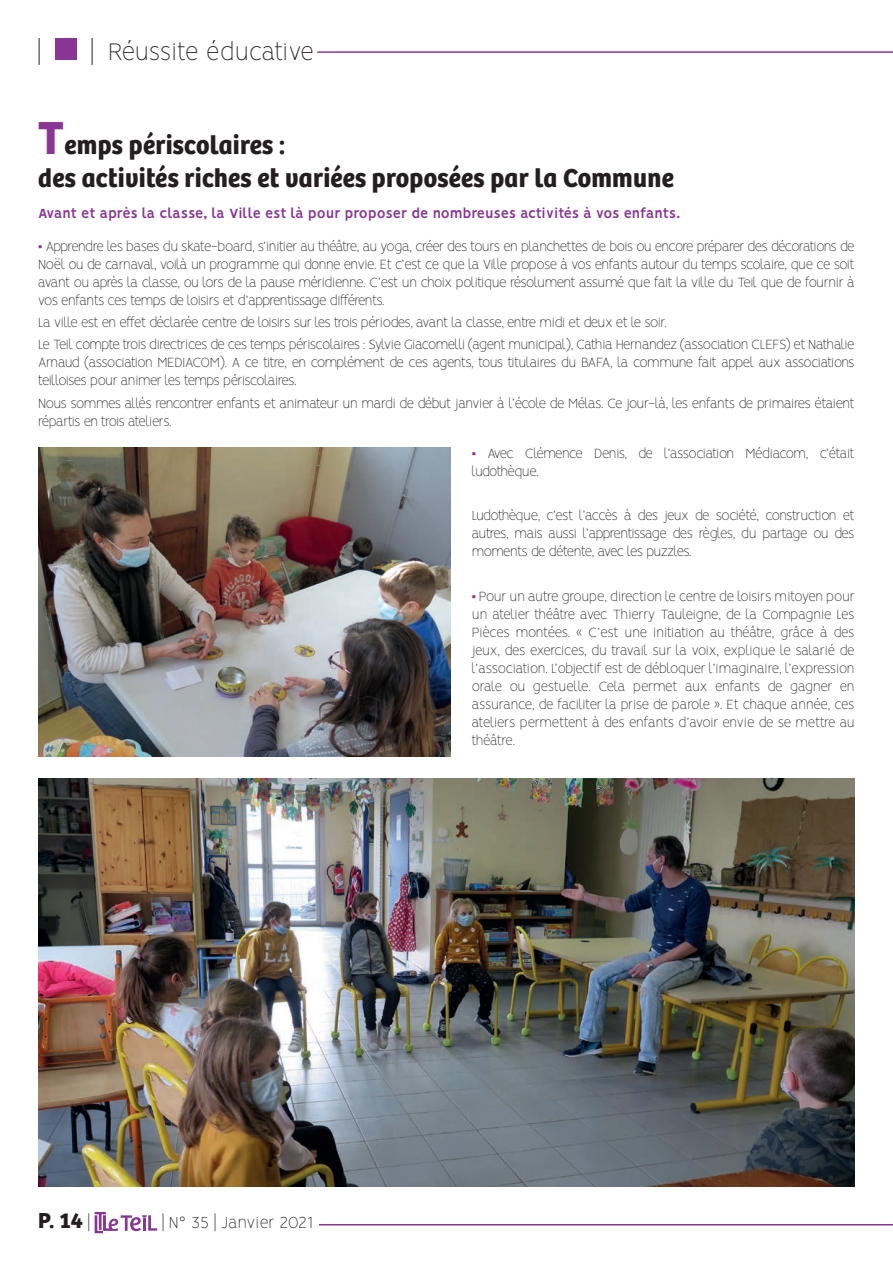
<style>
.page{position:relative;width:893px;height:1263px;background:#fff}
.page>*{position:absolute;margin:0;border:0;box-sizing:border-box;transform-origin:0 0}
.t1{font:700 27px/33px "Bree";letter-spacing:.01em;color:#231f20;scale:.95 1}
.t2{font:100 27px "Vision";letter-spacing:-.01em;color:#231f20}
.t3{font:700 22.5px "Bree";color:#231f20}
.t4{font:100 18px "Vision";letter-spacing:-.015em;color:#231f20}
.t5{font:100 15px/18px "Vision";letter-spacing:-.05em;color:#231f20}
.t6{font:700 15px "Vision";letter-spacing:-.015em;color:#893594}
.s1{font-size:48px;color:#893594}
.s2{font-family:"Vision";font-weight:100;font-size:18px}
</style>
<div class="page">
<div style="left:55px;top:38px;width:22px;height:22px;background:#893594"></div>
<svg style="left:95px;top:1212px;width:62px;height:21px"></svg>
<hr style="left:319px;top:1224px;width:574px;height:1px;background:#893594">
<hr style="left:317px;top:51px;width:576px;height:2px;background:#893594">
<img style="left:38px;top:447px;width:413px;height:309px">
<img style="left:38px;top:778px;width:817px;height:408px">
<h1 class="t2" style="left:38px;top:36px;width:4px">|</h1>
<h1 class="t2" style="left:91px;top:36px;width:224px">| Réussite éducative</h1>
<h1 class="t1" style="left:38px;top:128px;width:670px"><span class="s1">T</span>emps périscolaires :<br>des activités riches et variées proposées par la Commune</h1>
<p class="t6" style="left:38px;top:204px;width:643px">Avant et après la classe, la Ville est là pour proposer de nombreuses activités à vos enfants.</p>
<p class="t5" style="left:38px;top:239px;width:818px;text-align:justify;text-indent:7px">Apprendre les bases du skate-board, s’initier au théâtre, au yoga, créer des tours en planchettes de bois ou encore préparer des décorations de Noël ou de carnaval, voilà un programme qui donne envie. Et c’est ce que la Ville propose à vos enfants autour du temps scolaire, que ce soit avant ou après la classe, ou lors de la pause méridienne. C’est un choix politique résolument assumé que fait la ville du Teil que de fournir à vos enfants ces temps de loisirs et d’apprentissage différents.</p>
<p class="t5" style="left:38px;top:313px;width:818px;line-height:22.2px">La ville est en effet déclarée centre de loisirs sur les trois périodes, avant la classe, entre midi et deux et le soir.<br>Le Teil compte trois directrices de ces temps périscolaires : Sylvie Giacomelli (agent municipal), Cathia Hernandez (association CLEFS) et Nathalie</p>
<p class="t5" style="left:38px;top:355px;width:818px">Arnaud (association MEDIACOM). A ce titre, en complément de ces agents, tous titulaires du BAFA, la commune fait appel aux associations teilloises pour animer les temps périscolaires.</p>
<p class="t5" style="left:38px;top:395px;width:818px">Nous sommes allés rencontrer enfants et animateur un mardi de début janvier à l’école de Mélas. Ce jour-là, les enfants de primaires étaient répartis en trois ateliers.</p>
<p class="t5" style="left:472px;top:445px;width:384px;text-indent:15px">Avec Clémence Denis, de l’association Médiacom, c’était ludothèque.</p>
<p class="t5" style="left:472px;top:508px;width:384px;text-align:justify">Ludothèque, c’est l’accès à des jeux de société, construction et autres, mais aussi l’apprentissage des règles, du partage ou des moments de détente, avec les puzzles.</p>
<p class="t5" style="left:472px;top:589px;width:384px;text-align:justify;text-indent:7px">Pour un autre groupe, direction le centre de loisirs mitoyen pour un atelier théâtre avec Thierry Tauleigne, de la Compagnie Les Pièces montées. « C’est une initiation au théâtre, grâce à des jeux, des exercices, du travail sur la voix, explique le salarié de l’association. L’objectif est de débloquer l’imaginaire, l’expression orale ou gestuelle. Cela permet aux enfants de gagner en assurance, de faciliter la prise de parole ». Et chaque année, ces ateliers permettent à des enfants d’avoir envie de se mettre au théâtre.</p>
<h2 class="t3" style="left:38px;top:1207px;width:53px">P. 14 <span class="s2">|</span></h2>
<p class="t4" style="left:162px;top:1212px;width:152px">| N° 35 | Janvier 2021</p>
</div>
